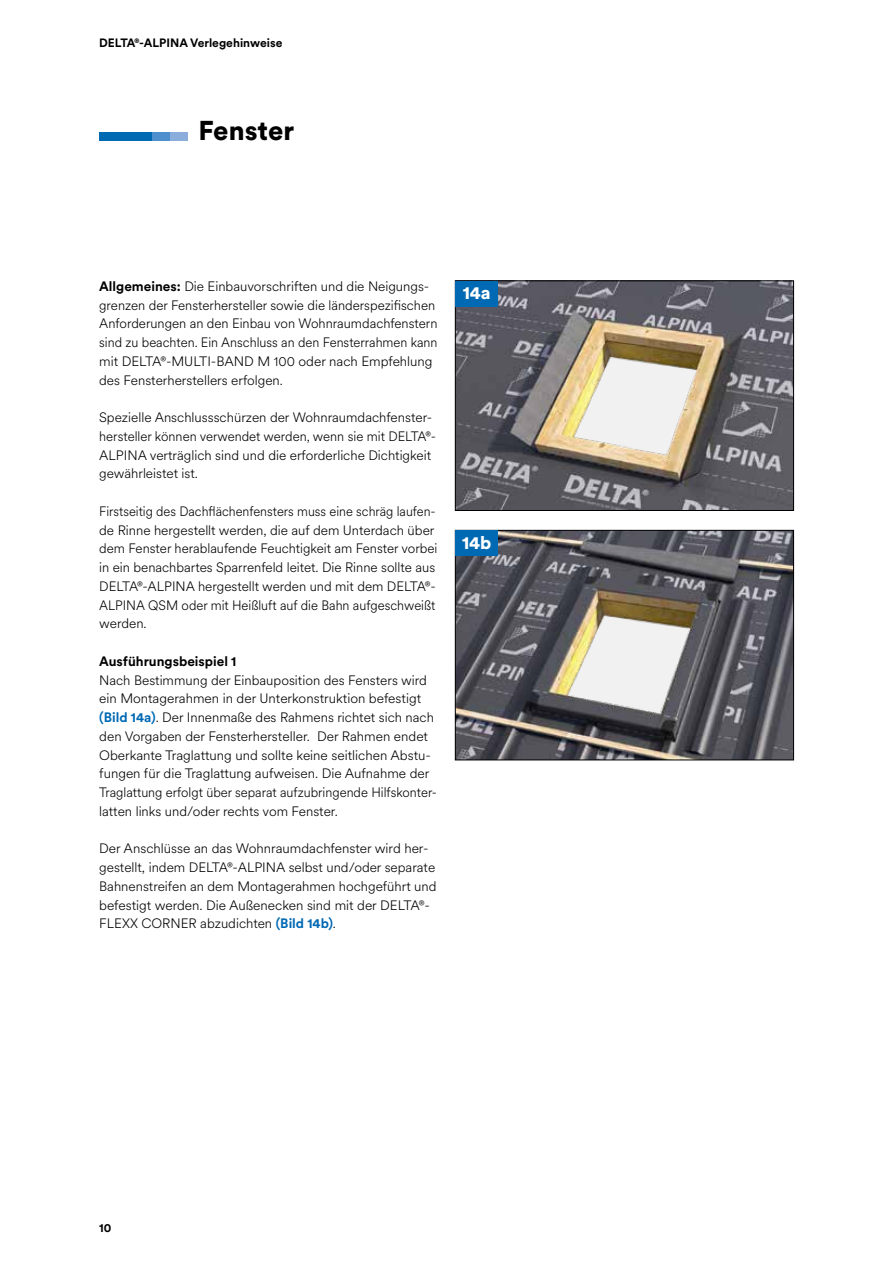
<style>
.page{position:relative;width:893px;height:1263px;background:#fff}
.page>*{position:absolute;margin:0;border:0;box-sizing:border-box;transform-origin:0 0}
.t1{font:900 27px "Circular XX";color:#000}
.t2{font:900 18px "Circular XX";color:#fff}
.t3{font:300 13.5px/18.8px "Circular XX";color:#000}
.t4{font:300 13.5px/18.8px "Circular XX";color:#000;scale:.95 1}
.t5{font:700 13.5px "Circular XX";color:#000}
.t6{font:700 12px "Circular XX";color:#000}
.s1{font-weight:700}
.s2{font-weight:700;color:#0069b4}
</style>
<div class="page">
<img style="left:457px;top:532px;width:335px;height:226px">
<div style="left:455px;top:530px;width:339px;height:230px;border:1px solid #000"></div>
<div style="left:455px;top:530px;width:43px;height:26px;background:#0069b4"></div>
<img style="left:457px;top:283px;width:335px;height:226px">
<div style="left:455px;top:281px;width:339px;height:230px;border:1px solid #000"></div>
<div style="left:455px;top:281px;width:43px;height:26px;background:#0069b4"></div>
<div style="left:99px;top:132px;width:53px;height:8px;background:#0069b4"></div>
<div style="left:152px;top:132px;width:18px;height:8px;background:#4f8fcd"></div>
<div style="left:170px;top:132px;width:17px;height:8px;background:#8baddc"></div>
<p class="t6" style="left:99px;top:34px;width:185px">DELTA®-ALPINA Verlegehinweise</p>
<h1 class="t1" style="left:198px;top:112px;width:97px">Fenster</h1>
<p class="t3" style="left:99px;top:276px;width:340px"><span class="s1">Allgemeines:</span> Die Einbauvorschriften und die Neigungs&shy;grenzen der Fensterhersteller sowie die länderspezifischen Anforderungen an den Einbau von Wohnraumdachfenstern sind zu beachten. Ein Anschluss an den Fensterrahmen kann mit DELTA®-MULTI-BAND M 100 oder nach Empfehlung des Fensterherstellers erfolgen.</p>
<p class="t3" style="left:99px;top:407px;width:338px">Spezielle Anschlussschürzen der Wohnraumdachfenster&shy;hersteller können verwendet werden, wenn sie mit DELTA®- ALPINA verträglich sind und die erforderliche Dichtigkeit gewährleistet ist.</p>
<p class="t4" style="left:99px;top:501px;width:358px">Firstseitig des Dachflächenfensters muss eine schräg laufen&shy;de Rinne hergestellt werden, die auf dem Unterdach über dem Fenster herablaufende Feuchtigkeit am Fenster vorbei in ein benachbartes Sparrenfeld leitet. Die Rinne sollte aus DELTA®-ALPINA hergestellt werden und mit dem DELTA®- ALPINA QSM oder mit Heißluft auf die Bahn aufgeschweißt werden.</p>
<p class="t5" style="left:99px;top:652px;width:139px">Ausführungsbeispiel 1</p>
<p class="t3" style="left:99px;top:670px;width:339px">Nach Bestimmung der Einbauposition des Fensters wird ein Montagerahmen in der Unterkonstruktion befestigt <span class="s2">(Bild 14a)</span>. Der Innenmaße des Rahmens richtet sich nach den Vorgaben der Fensterhersteller. Der Rahmen endet Oberkante Traglattung und sollte keine seitlichen Abstu&shy;fungen für die Traglattung aufweisen. Die Aufnahme der Traglattung erfolgt über separat aufzubringende Hilfskonter&shy;latten links und/oder rechts vom Fenster.</p>
<p class="t3" style="left:99px;top:839px;width:339px">Der Anschlüsse an das Wohnraumdachfenster wird her&shy;gestellt, indem DELTA®-ALPINA selbst und/oder separate Bahnenstreifen an dem Montagerahmen hochgeführt und befestigt werden. Die Außenecken sind mit der DELTA®- FLEXX CORNER abzudichten <span class="s2">(Bild 14b)</span>.</p>
<h2 class="t2" style="left:463px;top:280px;width:30px">14a</h2>
<h2 class="t2" style="left:462px;top:530px;width:31px">14b</h2>
<p class="t6" style="left:99px;top:1219px;width:14px">10</p>
</div>
